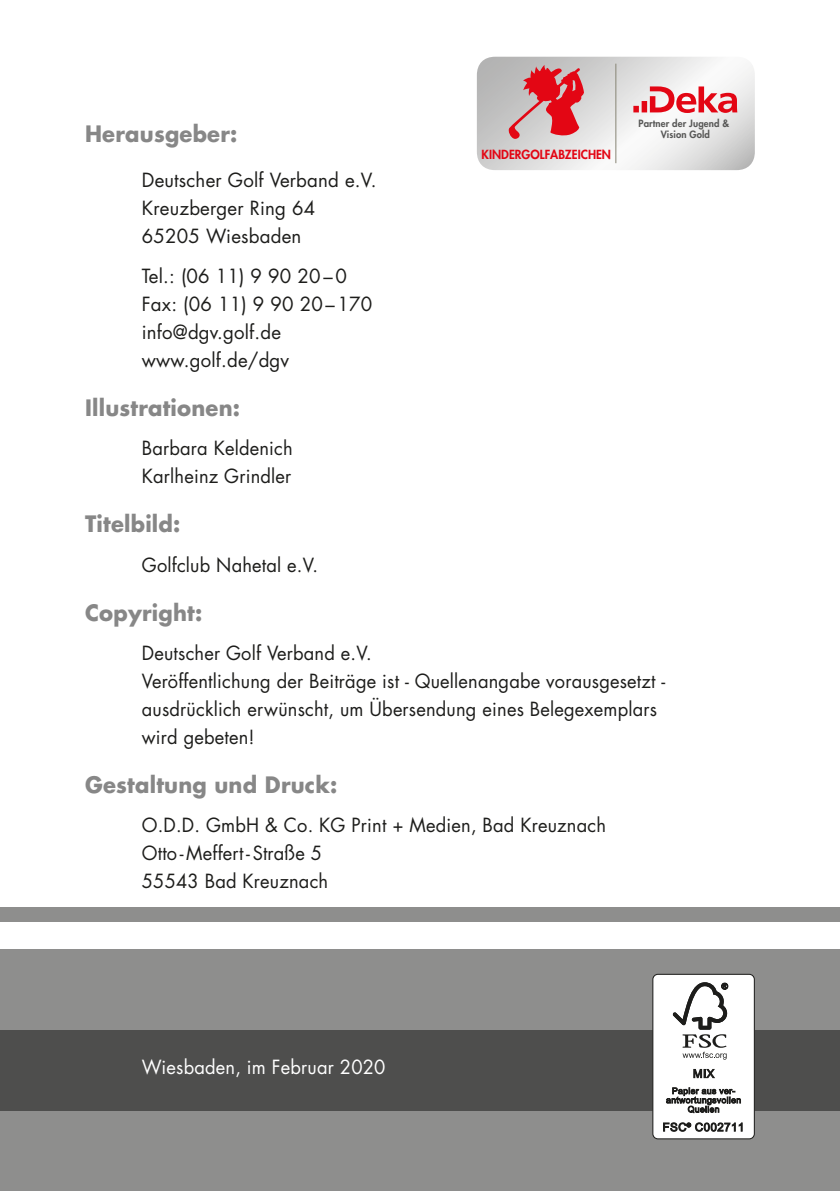
<style>
.page{position:relative;width:840px;height:1191px;background:#fff}
.page>*{position:absolute;margin:0;border:0;box-sizing:border-box;transform-origin:0 0}
.t1{font:700 22px "Futura LT";letter-spacing:.01em;color:#878787;scale:.96 1}
.t2{font:19px/28px "Futura LT";letter-spacing:.01em;color:#1d1d1b;scale:.96 1}
.t3{font:19px/28px "Futura LT";letter-spacing:.01em;color:#1d1d1b}
.t4{font:19px "Futura LT";letter-spacing:.01em;color:#fff;scale:.96 1}
.t5{font:800 12.2px "Futura LT";color:#e30614}
.t6{font:800 9.8px/11.4px "Futura LT";letter-spacing:.01em;color:#575756;text-align:center}
</style>
<div class="page">
<div style="left:0;top:907px;width:839px;height:14px;background:#8e8e8d"></div>
<div style="left:0;top:950px;width:839px;height:161px;background:#8e8e8d"></div>
<svg style="left:0;top:1030px;width:839px;height:161px;background:#6f6f6e"></svg>
<svg style="left:477px;top:57px;width:277px;height:113px"></svg>
<div style="left:652px;top:974px;width:102px;height:164px;background:#fff;border-radius:5px"></div>
<div style="left:652px;top:973px;width:102px;height:166px;border:1px solid #1d1d1b;border-radius:5px"></div>
<svg style="left:672px;top:982px;width:55px;height:77px"></svg>
<svg style="left:693px;top:1068px;width:21px;height:11px"></svg>
<svg style="left:666px;top:1087px;width:74px;height:26px"></svg>
<svg style="left:663px;top:1122px;width:79px;height:9px"></svg>
<p class="t6" style="left:638px;top:117px;width:92px">Partner der Jugend &amp;<br>Vision Gold</p>
<p class="t1" style="left:85px;top:119px;width:160px">Herausgeber:</p>
<p class="t3" style="left:142px;top:167px;width:236px">Deutscher Golf Verband e.V.<br>Kreuzberger Ring 64<br>65205 Wiesbaden</p>
<p class="t3" style="left:142px;top:262px;width:232px">Tel.: (06 11) 9 90 20–0<br>Fax: (06 11) 9 90 20–170 info@dgv.golf.de www.golf.de/dgv</p>
<p class="t1" style="left:85px;top:393px;width:163px">Illustrationen:</p>
<p class="t2" style="left:142px;top:434px;width:158px">Barbara Keldenich<br>Karlheinz Grindler</p>
<p class="t1" style="left:85px;top:509px;width:101px">Titelbild:</p>
<p class="t2" style="left:142px;top:551px;width:185px">Golfclub Nahetal e.V.</p>
<p class="t1" style="left:85px;top:597px;width:123px">Copyright:</p>
<p class="t2" style="left:142px;top:639px;width:546px">Deutscher Golf Verband e.V.<br>Veröffentlichung der Beiträge ist - Quellenangabe vorausgesetzt - ausdrücklich erwünscht, um Übersendung eines Belegexemplars wird gebeten!</p>
<p class="t1" style="left:85px;top:770px;width:264px">Gestaltung und Druck:</p>
<p class="t2" style="left:142px;top:811px;width:484px">O.D.D. GmbH &amp; Co. KG Print + Medien, Bad Kreuznach<br>Otto -Meffert - Straße 5<br>55543 Bad Kreuznach</p>
<p class="t5" style="left:481px;top:146px;width:131px">KINDERGOLFABZEICHEN</p>
<p class="t4" style="left:142px;top:1055px;width:255px">Wiesbaden, im Februar 2020</p>
</div>
